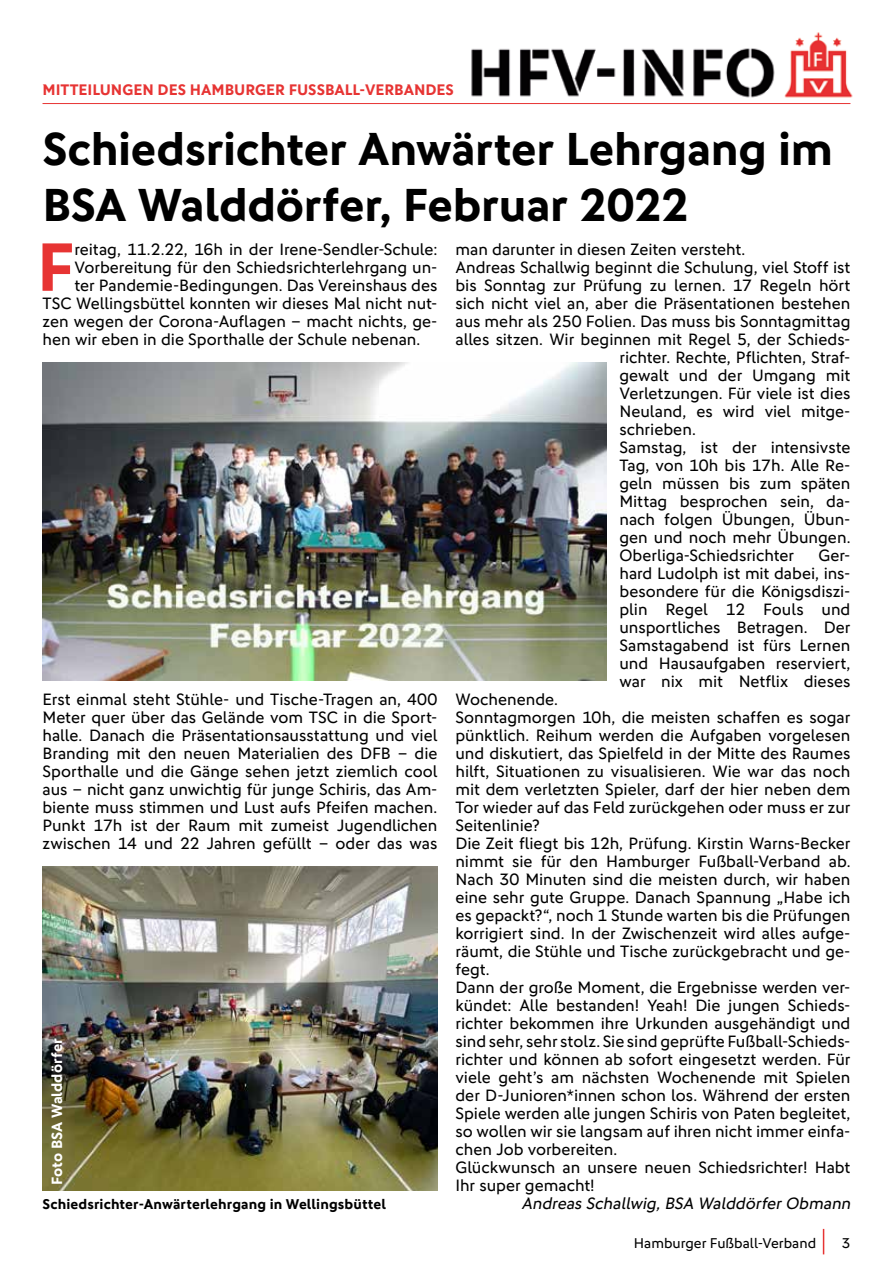
<style>
.page{position:relative;width:893px;height:1263px;background:#fff}
.page>*{position:absolute;margin:0;border:0;box-sizing:border-box;transform-origin:0 0}
.t1{font:700 68.7px "DFB Sans";color:#e73433}
.t2{font:700 46.5px/55.8px "DFB Sans";letter-spacing:-.01em;color:#000}
.t3{font:16.5px/18px "DFB Sans";color:#000;text-align:justify}
.t4{font:italic 16.5px "DFB Sans";color:#000}
.t5{font:700 15.3px "DFB Sans";color:#e73433}
.t6{font:700 15px "DFB Sans";color:#fff}
.t7{font:700 14.25px "DFB Sans";letter-spacing:.005em;color:#000}
.t8{font:14.25px "DFB Sans";color:#000}
</style>
<div class="page">
<svg style="left:823px;top:1229px;width:1px;height:25px"></svg>
<hr style="left:43px;top:103px;width:807px;height:1px;background:#e73433">
<img style="left:471px;top:32px;width:382px;height:66px">
<img style="left:43px;top:363px;width:564px;height:318px">
<img style="left:43px;top:867px;width:394px;height:324px">
<p class="t5" style="left:43px;top:80px;width:413px">MITTEILUNGEN DES HAMBURGER FUSSBALL-VERBANDES</p>
<h2 class="t2" style="left:43px;top:121px;width:792px">Schiedsrichter Anwärter Lehrgang im<br>BSA Walddörfer, Februar 2022</h2>
<h1 class="t1" style="left:37px;top:226px;width:39px">F</h1>
<p class="t3" style="left:75px;top:240px;width:364px">reitag, 11.2.22, 16h in der Irene-Sendler-Schule:</p>
<p class="t3" style="left:455px;top:240px;width:291px">man darunter in diesen Zeiten versteht.</p>
<p class="t3" style="left:455px;top:258px;width:396px">Andreas Schallwig beginnt die Schulung, viel Stoff ist</p>
<p class="t3" style="left:455px;top:276px;width:396px">bis Sonntag zur Prüfung zu lernen. 17 Regeln hört</p>
<p class="t3" style="left:455px;top:294px;width:396px">sich nicht viel an, aber die Präsentationen bestehen</p>
<p class="t3" style="left:455px;top:312px;width:396px">aus mehr als 250 Folien. Das muss bis Sonntagmittag</p>
<p class="t3" style="left:455px;top:330px;width:396px">alles sitzen. Wir beginnen mit Regel 5, der Schieds-</p>
<p class="t3" style="left:619px;top:348px;width:233px">richter. Rechte, Pflichten, Straf-</p>
<p class="t3" style="left:619px;top:366px;width:233px">gewalt und der Umgang mit</p>
<p class="t3" style="left:619px;top:384px;width:233px">Verletzungen. Für viele ist dies</p>
<p class="t3" style="left:619px;top:402px;width:233px">Neuland, es wird viel mitge-</p>
<p class="t3" style="left:619px;top:420px;width:78px">schrieben.</p>
<p class="t3" style="left:619px;top:438px;width:233px">Samstag, ist der intensivste</p>
<p class="t3" style="left:619px;top:456px;width:233px">Tag, von 10h bis 17h. Alle Re-</p>
<p class="t3" style="left:619px;top:474px;width:233px">geln müssen bis zum späten</p>
<p class="t3" style="left:619px;top:492px;width:233px">Mittag besprochen sein, da-</p>
<p class="t3" style="left:619px;top:510px;width:233px">nach folgen Übungen, Übun-</p>
<p class="t3" style="left:619px;top:528px;width:233px">gen und noch mehr Übungen.</p>
<p class="t3" style="left:619px;top:546px;width:176px">Oberliga-Schiedsrichter</p>
<p class="t3" style="left:75px;top:258px;width:364px">Vorbereitung für den Schiedsrichterlehrgang un-</p>
<p class="t3" style="left:75px;top:276px;width:364px">ter Pandemie-Bedingungen. Das Vereinshaus des</p>
<p class="t3" style="left:43px;top:294px;width:396px">TSC Wellingsbüttel konnten wir dieses Mal nicht nut-</p>
<p class="t3" style="left:43px;top:312px;width:396px">zen wegen der Corona-Auflagen – macht nichts, ge-</p>
<p class="t3" style="left:43px;top:330px;width:379px">hen wir eben in die Sporthalle der Schule nebenan.</p>
<p class="t3" style="left:619px;top:546px;width:233px;text-indent:199px">Ger&shy;hard Ludolph ist mit dabei, ins&shy;besondere für die Königsdiszi&shy;plin Regel 12 Fouls und unsportliches Betragen. Der Samstagabend ist fürs Lernen und Hausaufgaben reserviert, war nix mit Netflix dieses</p>
<p class="t3" style="left:455px;top:690px;width:396px;text-align:left">Wochenende.<br>Sonntagmorgen 10h, die meisten schaffen es sogar pünktlich. Reihum werden die Aufgaben vorgelesen und diskutiert, das Spielfeld in der Mitte des Raumes hilft, Situationen zu visualisieren. Wie war das noch mit dem verletzten Spieler, darf der hier neben dem Tor wieder auf das Feld zurückgehen oder muss er zur Seitenlinie?<br>Die Zeit fliegt bis 12h, Prüfung. Kirstin Warns-Becker nimmt sie für den Hamburger Fußball-Verband ab.<br>Nach 30 Minuten sind die meisten durch, wir haben eine sehr gute Gruppe. Danach Spannung „Habe ich es gepackt?“, noch 1 Stunde warten bis die Prüfungen korrigiert sind. In der Zwischenzeit wird alles aufge&shy;räumt, die Stühle und Tische zurückgebracht und ge&shy;fegt.<br>Dann der große Moment, die Ergebnisse werden ver&shy;kündet: Alle bestanden! Yeah! Die jungen Schieds&shy;richter bekommen ihre Urkunden ausgehändigt und sind sehr, sehr stolz. Sie sind geprüfte Fußball-Schieds&shy;richter und können ab sofort eingesetzt werden. Für viele geht’s am nächsten Wochenende mit Spielen der D-Junioren*innen schon los. Während der ersten Spiele werden alle jungen Schiris von Paten begleitet, so wollen wir sie langsam auf ihren nicht immer einfa&shy;chen Job vorbereiten.<br>Glückwunsch an unsere neuen Schiedsrichter! Habt Ihr super gemacht!</p>
<p class="t3" style="left:43px;top:690px;width:396px">Erst einmal steht Stühle- und Tische-Tragen an, 400<br>Meter quer über das Gelände vom TSC in die Sport&shy;halle. Danach die Präsentationsausstattung und viel Branding mit den neuen Materialien des DFB – die Sporthalle und die Gänge sehen jetzt ziemlich cool aus – nicht ganz unwichtig für junge Schiris, das Am&shy;biente muss stimmen und Lust aufs Pfeifen machen.<br>Punkt 17h ist der Raum mit zumeist Jugendlichen zwischen 14 und 22 Jahren gefüllt – oder das was</p>
<p class="t6" style="left:48px;top:1185px;width:148px;rotate:-90deg">Foto BSA Walddörfer</p>
<p class="t7" style="left:43px;top:1195px;width:345px">Schiedsrichter-Anwärterlehrgang in Wellingsbüttel</p>
<p class="t4" style="left:521px;top:1194px;width:334px">Andreas Schallwig,BSA WalddörferObmann</p>
<p class="t8" style="left:634px;top:1235px;width:184px">Hamburger Fußball-Verband</p>
<p class="t8" style="left:842px;top:1235px;width:10px">3</p>
</div>
